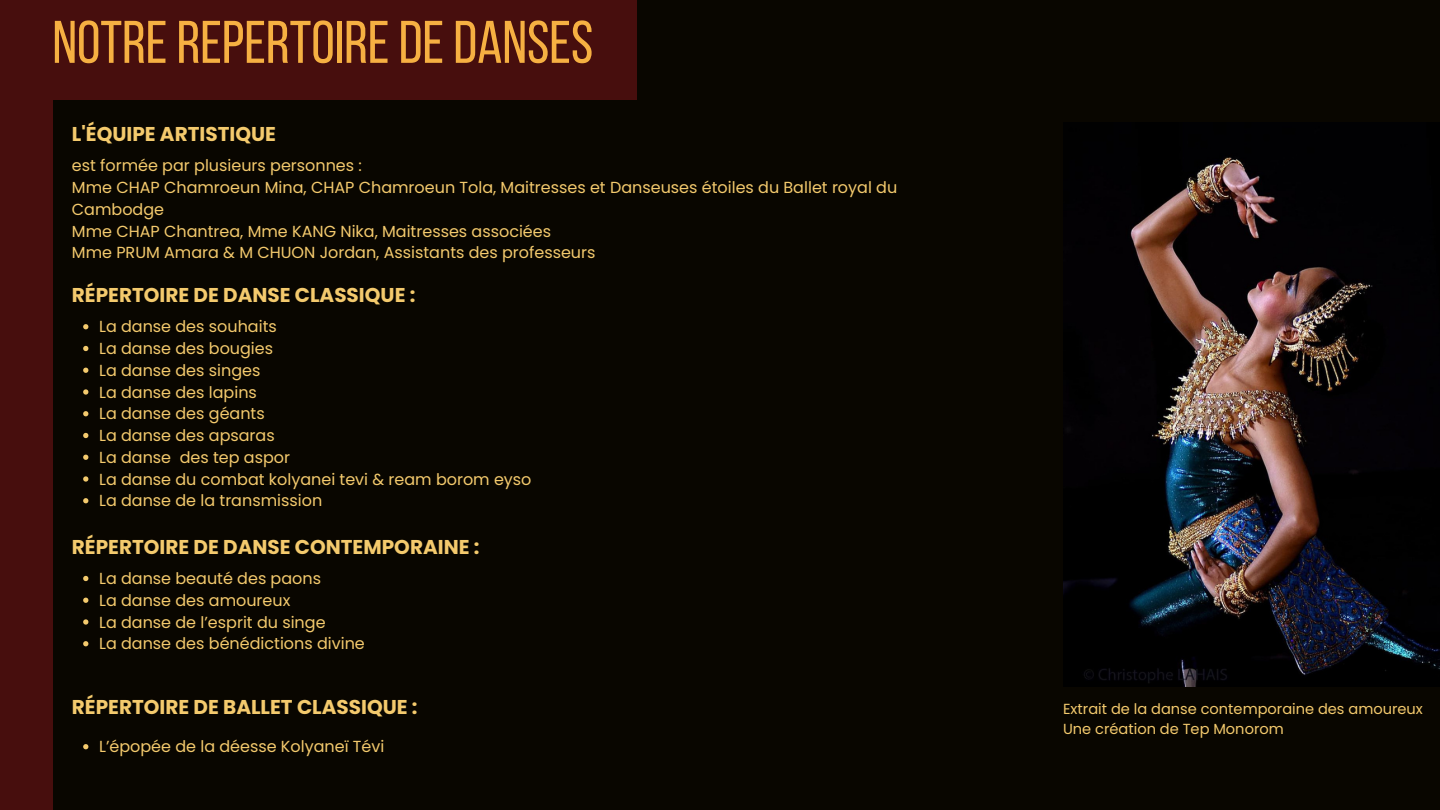
<style>
.page{position:relative;width:1440px;height:810px;background:#090600}
.page>*{position:absolute;margin:0;border:0;box-sizing:border-box;transform-origin:0 0}
.t1{font:60px "Bebas Neue";color:#f6b042}
.t2{font:700 20px "Poppins";color:#f4ca6d}
.t3{font:16px/21.8px "Poppins";color:#f4ca6d}
.t4{font:14.6px "Poppins";color:#f4ca6d}
</style>
<div class="page">
<div style="left:0;top:0;width:636px;height:99px;background:#470e0d"></div>
<div style="left:0;top:0;width:52px;height:810px;background:#470e0d"></div>
<img style="left:1063px;top:157px;width:377px;height:530px">
<svg style="left:83px;top:324px;width:5px;height:5px"></svg>
<svg style="left:83px;top:346px;width:5px;height:5px"></svg>
<svg style="left:83px;top:368px;width:5px;height:5px"></svg>
<svg style="left:83px;top:389px;width:5px;height:6px"></svg>
<svg style="left:83px;top:411px;width:5px;height:5px"></svg>
<svg style="left:83px;top:433px;width:5px;height:5px"></svg>
<svg style="left:83px;top:455px;width:5px;height:5px"></svg>
<svg style="left:83px;top:476px;width:5px;height:6px"></svg>
<svg style="left:83px;top:498px;width:5px;height:5px"></svg>
<svg style="left:83px;top:576px;width:5px;height:5px"></svg>
<svg style="left:83px;top:598px;width:5px;height:5px"></svg>
<svg style="left:83px;top:619px;width:5px;height:6px"></svg>
<svg style="left:83px;top:641px;width:5px;height:5px"></svg>
<svg style="left:83px;top:744px;width:5px;height:5px"></svg>
<p class="t1" style="left:52px;top:18px;width:542px">NOTRE REPERTOIRE DE DANSES</p>
<h2 class="t2" style="left:72px;top:120px;width:206px">L'ÉQUIPE ARTISTIQUE</h2>
<h2 class="t3" style="left:72px;top:155px;width:291px">est formée par plusieurs personnes :</h2>
<p class="t3" style="left:72px;top:177px;width:827px">Mme CHAP Chamroeun Mina, CHAP Chamroeun Tola, Maitresses et Danseuses étoiles du Ballet royal du<br>Cambodge</p>
<p class="t3" style="left:72px;top:220px;width:481px">Mme CHAP Chantrea, Mme KANG Nika, Maitresses associées</p>
<p class="t3" style="left:72px;top:242px;width:525px">Mme PRUM Amara &amp; M CHUON Jordan, Assistants des professeurs</p>
<p class="t2" style="left:72px;top:281px;width:345px">RÉPERTOIRE DE DANSE CLASSIQUE :</p>
<p class="t3" style="left:99px;top:316px;width:179px">La danse des souhaits</p>
<p class="t3" style="left:99px;top:338px;width:176px">La danse des bougies</p>
<p class="t3" style="left:99px;top:359px;width:163px">La danse des singes</p>
<p class="t3" style="left:99px;top:381px;width:159px">La danse des lapins</p>
<p class="t3" style="left:99px;top:403px;width:167px">La danse des géants</p>
<p class="t3" style="left:99px;top:425px;width:177px">La danse des apsaras</p>
<p class="t3" style="left:99px;top:446px;width:193px">La danse des tep aspor</p>
<p class="t3" style="left:99px;top:468px;width:434px">La danse du combat kolyanei tevi &amp; ream borom eyso</p>
<p class="t3" style="left:99px;top:490px;width:225px">La danse de la transmission</p>
<p class="t2" style="left:72px;top:533px;width:409px">RÉPERTOIRE DE DANSE CONTEMPORAINE :</p>
<p class="t3" style="left:99px;top:568px;width:223px">La danse beauté des paons</p>
<p class="t3" style="left:99px;top:589px;width:193px">La danse des amoureux</p>
<p class="t3" style="left:99px;top:611px;width:228px">La danse de l’esprit du singe</p>
<p class="t3" style="left:99px;top:633px;width:267px">La danse des bénédictions divine</p>
<p class="t2" style="left:72px;top:693px;width:347px">RÉPERTOIRE DE BALLET CLASSIQUE :</p>
<p class="t3" style="left:99px;top:736px;width:287px">L’épopée de la déesse Kolyaneï Tévi</p>
<p class="t4" style="left:1063px;top:699px;width:361px">Extrait de la danse contemporaine des amoureux</p>
<p class="t4" style="left:1063px;top:719px;width:222px">Une création de Tep Monorom</p>
</div>
